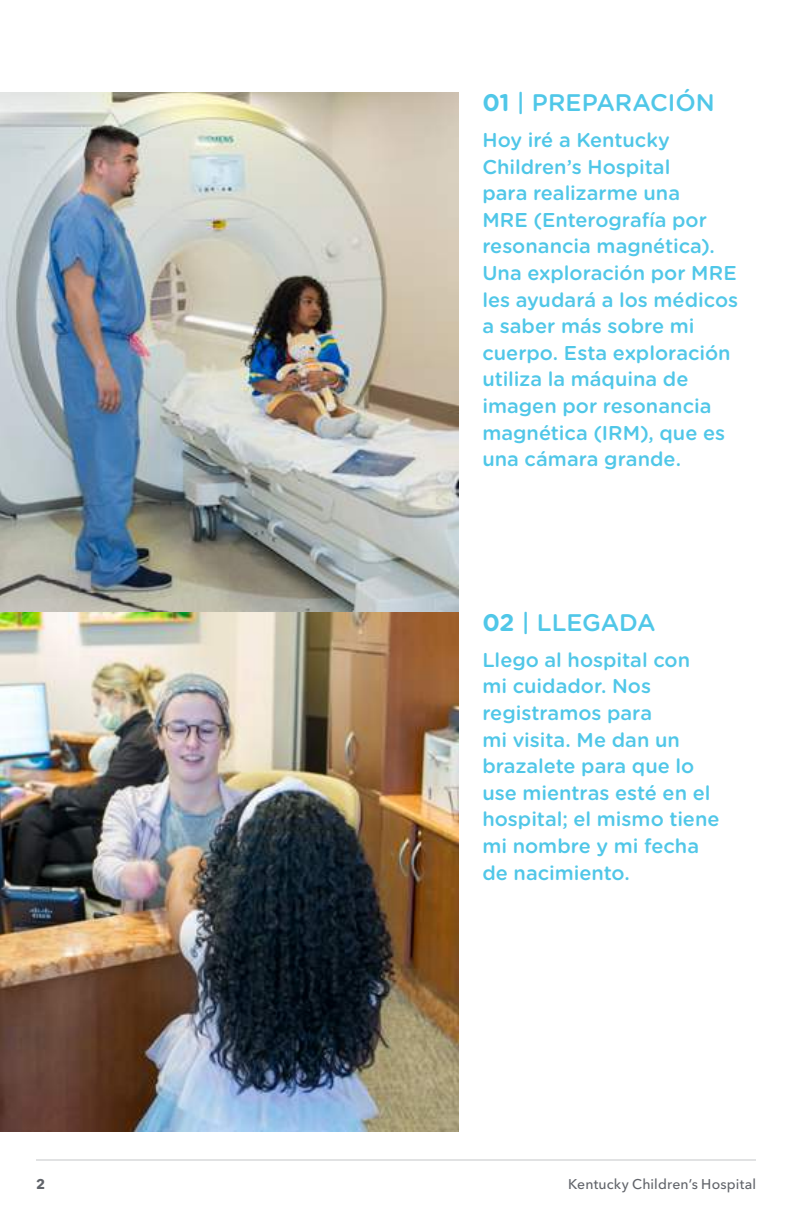
<style>
.page{position:relative;width:792px;height:1224px;background:#fff}
.page>*{position:absolute;margin:0;border:0;box-sizing:border-box;transform-origin:0 0}
.t1{font:500 24px "Gotham Rounded";letter-spacing:-.005em;color:#50c7e8}
.t2{font:500 20px/26.6px "Gotham Rounded";color:#50c7e8}
.t3{font:500 14px "Avenir Next LT Pro";letter-spacing:.01em;color:#61646a}
.t4{font:700 14px "Avenir Next LT Pro";color:#61646a}
.s1{font-weight:700}
</style>
<div class="page">
<hr style="left:36px;top:1160px;width:720px;height:1px;background:#c5c7c8">
<img style="left:0;top:92px;width:458px;height:520px">
<hr style="left:791px;top:92px;width:1px;height:688px;background:#f287b7">
<img style="left:0;top:612px;width:458px;height:520px">
<p class="t1" style="left:482px;top:86px;width:234px"><span class="s1">01</span> | PREPARACIÓN</p>
<p class="t2" style="left:482px;top:126px;width:257px">Hoy iré a Kentucky<br>Children’s Hospital<br>para realizarme una<br>MRE (Enterografía por resonancia magnética).<br>Una exploración por MRE les ayudará a los médicos a saber más sobre mi cuerpo. Esta exploración utiliza la máquina de imagen por resonancia magnética (IRM), que es una cámara grande.</p>
<p class="t1" style="left:482px;top:606px;width:175px"><span class="s1">02</span> | LLEGADA</p>
<p class="t2" style="left:482px;top:646px;width:239px">Llego al hospital con mi cuidador. Nos registramos para<br>mi visita. Me dan un brazalete para que lo use mientras esté en el hospital; el mismo tiene mi nombre y mi fecha de nacimiento.</p>
<p class="t4" style="left:36px;top:1175px;width:11px">2</p>
<p class="t3" style="left:568px;top:1175px;width:189px">Kentucky Children’s Hospital</p>
</div>
